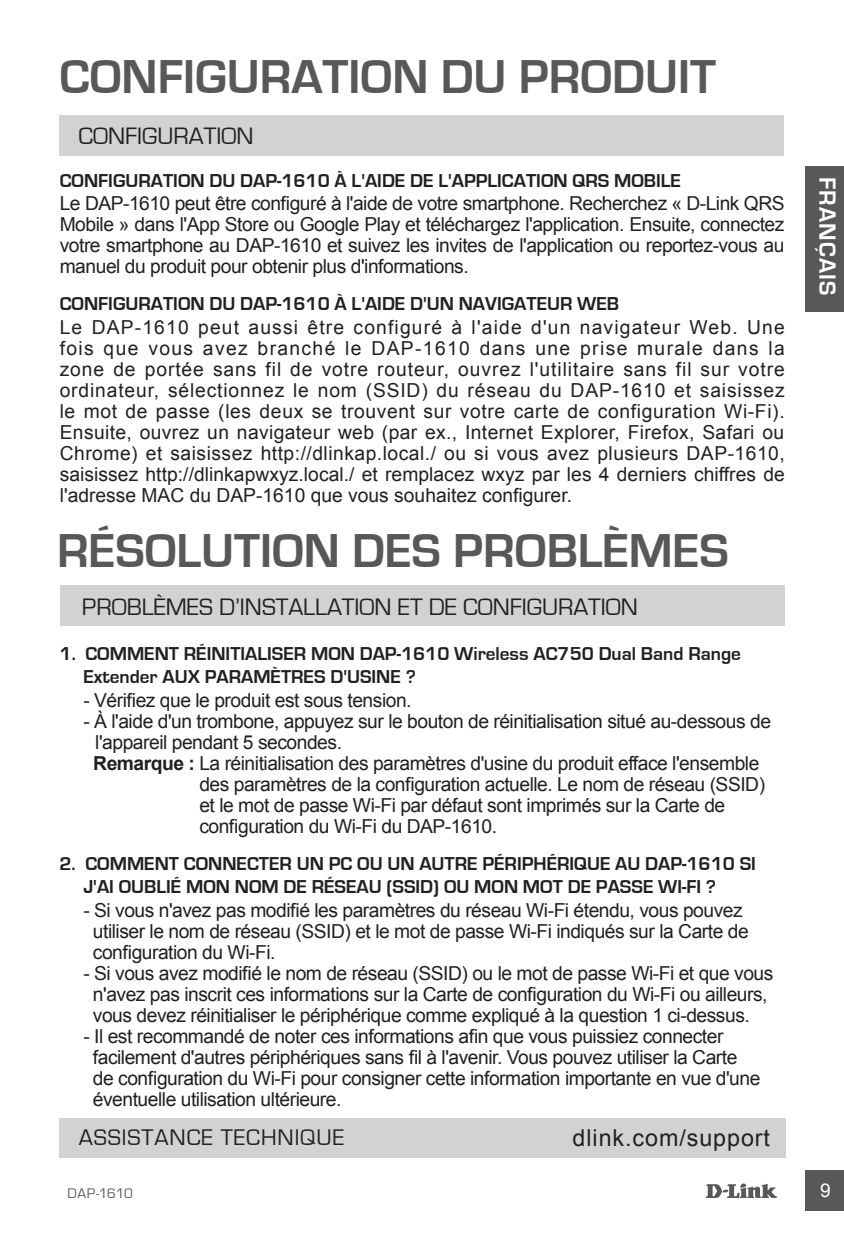
<style>
.page{position:relative;width:844px;height:1241px;background:#fff}
.page>*{position:absolute;margin:0;border:0;box-sizing:border-box;transform-origin:0 0}
.t1{font:700 49px "Eurostile";color:#57585a}
.t2{font:24.5px "Eurostile";color:#231f20}
.t3{font:700 24.15px "Eurostile";letter-spacing:.05em;color:#fff}
.t4{font:23.45px "Eurostile";letter-spacing:.04em;color:#231f20}
.t5{font:23.45px "Arial";letter-spacing:.04em;color:#231f20}
.t6{font:19.25px/21px "Arial";letter-spacing:-.025em;color:#231f20}
.t7{font:700 19.25px/23.1px "Eurostile";color:#231f20}
.t8{font:18.9px "Arial";color:#fff}
.t9{font:14.35px "Eurostile";letter-spacing:-.01em;color:#57585a}
.s1{font-weight:700}
</style>
<div class="page">
<svg style="left:706px;top:1183px;width:71px;height:14px"></svg>
<div style="left:804px;top:1170px;width:39px;height:40px;background:#57585a"></div>
<div style="left:805px;top:167px;width:38px;height:145px;background:#57585a"></div>
<div style="left:60px;top:116px;width:724px;height:40px;background:#d1d2d4"></div>
<div style="left:60px;top:585px;width:724px;height:41px;background:#d1d2d4"></div>
<div style="left:60px;top:1118px;width:725px;height:39px;background:#d1d2d4"></div>
<h1 class="t1" style="left:60px;top:50px;width:657px">CONFIGURATION DU PRODUIT</h1>
<p class="t2" style="left:79px;top:122px;width:176px">CONFIGURATION</p>
<p class="t7" style="left:60px;top:169px;width:622px">CONFIGURATION DU DAP-1610 À L'AIDE DE L'APPLICATION QRS MOBILE</p>
<p class="t6" style="left:60px;top:193px;width:726px;text-align:justify">Le DAP-1610 peut être configuré à l'aide de votre smartphone. Recherchez « D-Link QRS Mobile » dans l'App Store ou Google Play et téléchargez l'application. Ensuite, connectez votre smartphone au DAP-1610 et suivez les invites de l'application ou reportez-vous au manuel du produit pour obtenir plus d'informations.</p>
<p class="t7" style="left:60px;top:292px;width:560px">CONFIGURATION DU DAP-1610 À L'AIDE D'UN NAVIGATEUR WEB</p>
<p class="t6" style="left:60px;top:316px;width:726px;text-align:justify">Le DAP-1610 peut aussi être configuré à l'aide d'un navigateur Web. Une fois que vous avez branché le DAP-1610 dans une prise murale dans la zone de portée sans fil de votre routeur, ouvrez l'utilitaire sans fil sur votre ordinateur, sélectionnez le nom (SSID) du réseau du DAP-1610 et saisissez le mot de passe (les deux se trouvent sur votre carte de configuration Wi-Fi).<br>Ensuite, ouvrez un navigateur web (par ex., Internet Explorer, Firefox, Safari ou Chrome) et saisissez http://dlinkap.local./ ou si vous avez plusieurs DAP-1610, saisissez http://dlinkapwxyz.local./ et remplacez wxyz par les 4 derniers chiffres de l'adresse MAC du DAP-1610 que vous souhaitez configurer.</p>
<h1 class="t1" style="left:57px;top:524px;width:672px">RÉSOLUTION DES PROBLÈMES</h1>
<p class="t2" style="left:82px;top:593px;width:557px">PROBLÈMES D’INSTALLATION ET DE CONFIGURATION</p>
<p class="t7" style="left:83px;top:642px;width:659px;text-indent:-24px">1. COMMENT RÉINITIALISER MON DAP-1610 Wireless AC750 Dual Band Range<br>Extender AUX PARAMÈTRES D'USINE ?</p>
<p class="t6" style="left:83px;top:690px;width:330px">- Vérifiez que le produit est sous tension.</p>
<p class="t6" style="left:83px;top:711px;width:689px">- À l'aide d'un trombone, appuyez sur le bouton de réinitialisation situé au-dessous de</p>
<p class="t6" style="left:95px;top:732px;width:248px">l'appareil pendant 5 secondes.</p>
<p class="t6" style="left:93px;top:753px;width:667px"><span class="s1">Remarque :</span> La réinitialisation des paramètres d'usine du produit efface l'ensemble</p>
<p class="t6" style="left:199px;top:774px;width:567px">des paramètres de la configuration actuelle. Le nom de réseau (SSID)</p>
<p class="t6" style="left:199px;top:795px;width:527px">et le mot de passe Wi-Fi par défaut sont imprimés sur la Carte de</p>
<p class="t6" style="left:199px;top:816px;width:299px">configuration du Wi-Fi du DAP-1610.</p>
<p class="t7" style="left:83px;top:852px;width:674px;text-indent:-24px">2. COMMENT CONNECTER UN PC OU UN AUTRE PÉRIPHÉRIQUE AU DAP-1610 SI<br>J'AI OUBLIÉ MON NOM DE RÉSEAU (SSID) OU MON MOT DE PASSE WI-FI ?</p>
<p class="t6" style="left:93px;top:899px;width:657px;text-indent:-10px">- Si vous n'avez pas modifié les paramètres du réseau Wi-Fi étendu, vous pouvez utiliser le nom de réseau (SSID) et le mot de passe Wi-Fi indiqués sur la Carte de configuration du Wi-Fi.</p>
<p class="t6" style="left:93px;top:962px;width:682px;text-indent:-10px">- Si vous avez modifié le nom de réseau (SSID) ou le mot de passe Wi-Fi et que vous n'avez pas inscrit ces informations sur la Carte de configuration du Wi-Fi ou ailleurs, vous devez réinitialiser le périphérique comme expliqué à la question 1 ci-dessus.</p>
<p class="t6" style="left:93px;top:1025px;width:669px;text-indent:-10px">- Il est recommandé de noter ces informations afin que vous puissiez connecter facilement d'autres périphériques sans fil à l'avenir. Vous pouvez utiliser la Carte de configuration du Wi-Fi pour consigner cette information importante en vue d'une éventuelle utilisation ultérieure.</p>
<p class="t4" style="left:79px;top:1124px;width:267px">ASSISTANCE TECHNIQUE</p>
<p class="t5" style="left:572px;top:1121px;width:199px">dlink.com/support</p>
<p class="t3" style="left:839px;top:126px;width:111px;rotate:90deg">DEUTSCH</p>
<p class="t3" style="left:840px;top:176px;width:121px;rotate:90deg">FRANÇAIS</p>
<p class="t9" style="left:67px;top:1185px;width:67px">DAP-1610</p>
<p class="t8" style="left:819px;top:1177px;width:12px">9</p>
</div>
